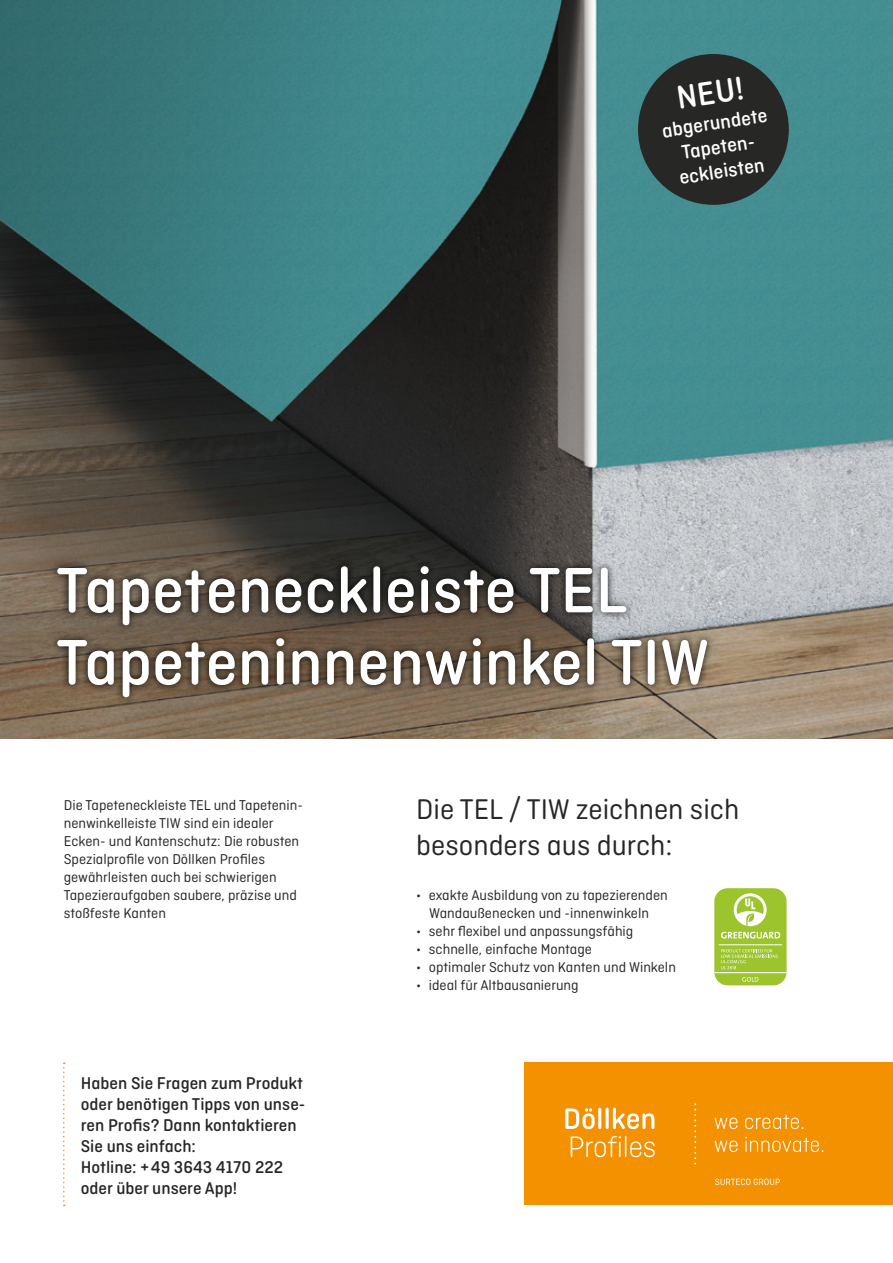
<style>
.page{position:relative;width:893px;height:1263px;background:#fff}
.page>*{position:absolute;margin:0;border:0;box-sizing:border-box;transform-origin:0 0}
.t1{font:500 67.5px/72px "Ciutadella Rounded";color:#fff}
.t2{font:500 34.65px "Ciutadella Rounded";color:#fff}
.t3{font:30px/36px "Ciutadella Rounded";color:#272726}
.t4{font:500 20.85px/24.3px "Ciutadella Rounded";color:#fff;text-align:center}
.t5{font:500 18px/21px "Ciutadella Rounded";color:#272726}
.t6{font:15px/18px "Ciutadella Rounded";color:#272726}
</style>
<div class="page">
<img style="left:0;top:0;width:893px;height:738px">
<div style="left:50px;top:558px;width:665px;height:147px;background:#000;opacity:.9"></div>
<div style="left:524px;top:1062px;width:369px;height:143px;background:#f39100"></div>
<svg style="left:694px;top:1103px;width:2px;height:61px"></svg>
<svg style="left:715px;top:1118px;width:22px;height:11px"></svg>
<svg style="left:745px;top:1115px;width:58px;height:14px"></svg>
<svg style="left:715px;top:1140px;width:22px;height:12px"></svg>
<svg style="left:745px;top:1137px;width:78px;height:15px"></svg>
<svg style="left:565px;top:1108px;width:30px;height:21px"></svg>
<hr style="left:598px;top:1108px;width:3px;height:21px;background:#fff;border-radius:2px">
<hr style="left:606px;top:1108px;width:3px;height:21px;background:#fff;border-radius:2px">
<svg style="left:613px;top:1108px;width:41px;height:21px"></svg>
<svg style="left:571px;top:1136px;width:84px;height:21px"></svg>
<svg style="left:715px;top:1178px;width:65px;height:7px"></svg>
<svg style="left:63px;top:1062px;width:2px;height:144px"></svg>
<div style="left:714px;top:888px;width:73px;height:97px;background:#9cc42d;border-radius:13px"></div>
<hr style="left:714px;top:972px;width:73px;height:1px;background:#fff">
<svg style="left:742px;top:977px;width:16px;height:5px"></svg>
<svg style="left:721px;top:949px;width:57px;height:20px"></svg>
<hr style="left:719px;top:944px;width:63px;height:1px;background:#fff">
<svg style="left:721px;top:893px;width:59px;height:45px"></svg>
<div style="left:638px;top:54px;width:151px;height:151px;background:#272726;border-radius:50%"></div>
<h2 class="t2" style="left:674px;top:78px;width:69px;rotate:-8deg">NEU!</h2>
<h3 class="t4" style="left:660px;top:119px;width:108px;rotate:-9deg">abgerundete<br>Tapeten&shy;eckleisten</h3>
<h1 class="t1" style="left:56px;top:555px;width:654px">Tapeteneckleiste TEL<br>Tapeteninnenwinkel TIW</h1>
<p class="t6" style="left:64px;top:796px;width:241px">Die Tapeteneckleiste TEL und Tapetenin&shy;nenwinkelleiste TIW sind ein idealer Ecken- und Kantenschutz: Die robusten Spezialprofile von Döllken Profiles gewährleisten auch bei schwierigen Tapezieraufgaben saubere, präzise und stoßfeste Kanten</p>
<p class="t5" style="left:81px;top:1073px;width:226px">Haben Sie Fragen zum Produkt oder benötigen Tipps von unse&shy;ren Profis? Dann kontaktieren<br>Sie uns einfach:<br>Hotline: +49 3643 4170 222 oder über unsere App!</p>
<h3 class="t3" style="left:416px;top:791px;width:324px">Die TEL / TIW zeichnen sich besonders aus durch:</h3>
<p class="t6" style="left:416px;top:886px;width:253px;text-align:center">• exakte Ausbildung von zu tapezierenden<br>Wandaußenecken und -innenwinkeln</p>
<p class="t6" style="left:416px;top:922px;width:219px">• sehr flexibel und anpassungsfähig</p>
<p class="t6" style="left:416px;top:940px;width:177px">• schnelle, einfache Montage</p>
<p class="t6" style="left:416px;top:958px;width:261px">• optimaler Schutz von Kanten und Winkeln</p>
<p class="t6" style="left:416px;top:976px;width:164px">• ideal für Altbausanierung</p>
</div>
